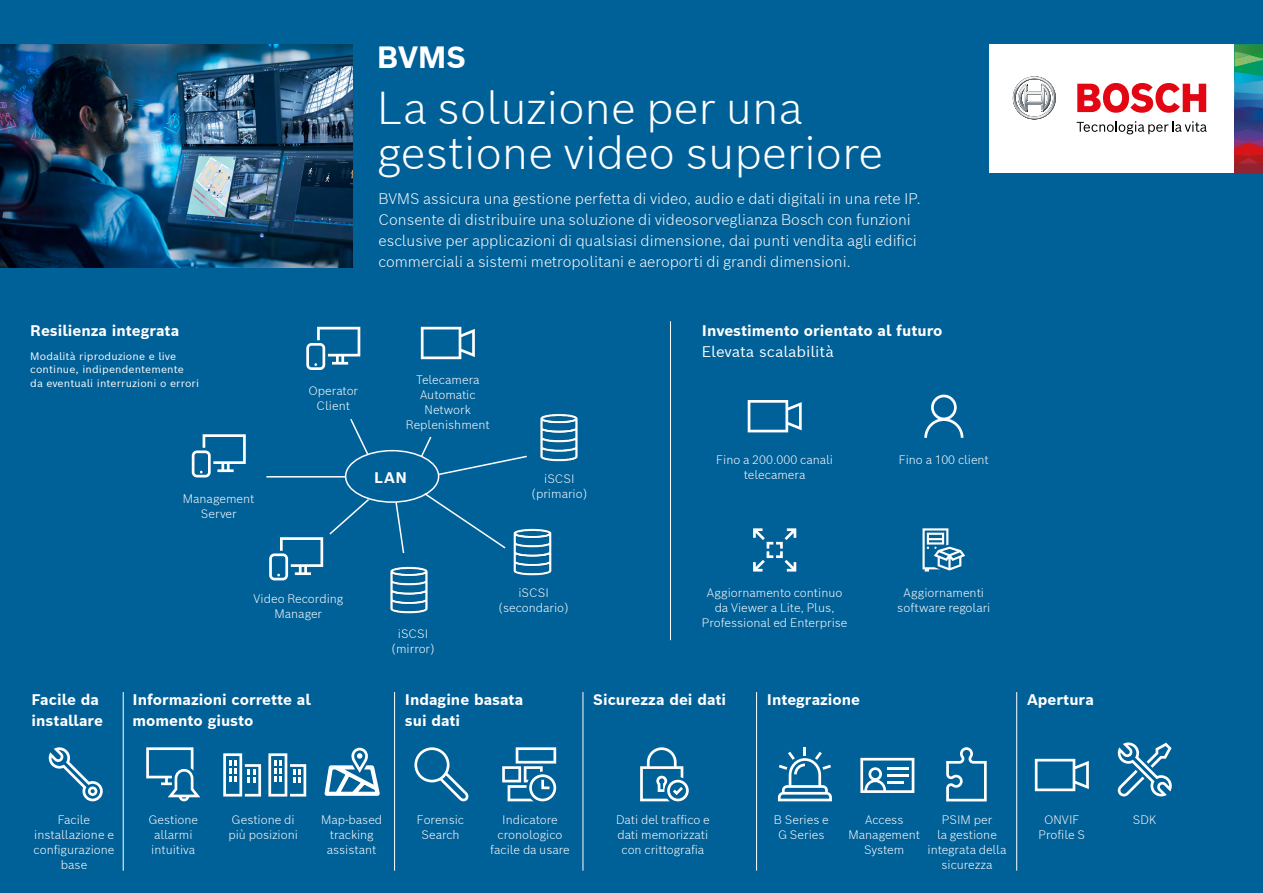
<style>
.page{position:relative;width:1263px;height:893px;background:#006098}
.page>*{position:absolute;margin:0;border:0;box-sizing:border-box;transform-origin:0 0}
.t1{font:300 45px/45px "Bosch Sans";color:#fff}
.t2{font:700 30px "Bosch Sans";color:#fff}
.t3{font:300 15px/21px "Bosch Sans";color:#fff}
.t4{font:700 15px/21px "Bosch Sans";color:#fff}
.t5{font:15px "Bosch Sans";color:#fff}
.t6{font:300 12px/15px "Bosch Sans";color:#fff;text-align:center}
.t7{font:10.5px/13.5px "Bosch Sans";letter-spacing:.01em;color:#fff}
</style>
<div class="page">
<img style="left:1px;top:45px;width:352px;height:223px">
<hr style="left:123px;top:692px;width:1px;height:179px;background:#fff">
<hr style="left:394px;top:692px;width:1px;height:179px;background:#fff">
<hr style="left:670px;top:321px;width:1px;height:319px;background:#fff">
<hr style="left:583px;top:692px;width:1px;height:179px;background:#fff">
<hr style="left:756px;top:692px;width:1px;height:179px;background:#fff">
<hr style="left:1016px;top:692px;width:1px;height:179px;background:#fff">
<svg style="left:223px;top:753px;width:38px;height:43px"></svg>
<svg style="left:268px;top:753px;width:38px;height:43px"></svg>
<svg style="left:146px;top:747px;width:54px;height:54px"></svg>
<svg style="left:414px;top:747px;width:55px;height:54px"></svg>
<svg style="left:502px;top:747px;width:54px;height:54px"></svg>
<svg style="left:748px;top:400px;width:54px;height:32px"></svg>
<svg style="left:924px;top:395px;width:39px;height:43px"></svg>
<svg style="left:922px;top:528px;width:43px;height:44px"></svg>
<svg style="left:49px;top:747px;width:54px;height:54px"></svg>
<svg style="left:1035px;top:759px;width:54px;height:32px"></svg>
<svg style="left:1118px;top:742px;width:54px;height:54px"></svg>
<svg style="left:640px;top:747px;width:49px;height:54px"></svg>
<svg style="left:860px;top:758px;width:54px;height:35px"></svg>
<svg style="left:778px;top:747px;width:54px;height:54px"></svg>
<svg style="left:946px;top:747px;width:41px;height:54px"></svg>
<svg style="left:306px;top:327px;width:54px;height:43px"></svg>
<svg style="left:421px;top:327px;width:54px;height:32px"></svg>
<svg style="left:192px;top:434px;width:54px;height:43px"></svg>
<div style="left:345px;top:450px;width:94px;height:53px;border:2px solid #fff;border-radius:50%"></div>
<svg style="left:350px;top:419px;width:20px;height:37px"></svg>
<hr style="left:266px;top:476px;width:79px;height:2px;background:#fff">
<svg style="left:423px;top:492px;width:82px;height:57px"></svg>
<svg style="left:269px;top:497px;width:102px;height:83px"></svg>
<svg style="left:394px;top:501px;width:11px;height:53px"></svg>
<svg style="left:753px;top:528px;width:43px;height:44px"></svg>
<img style="left:390px;top:566px;width:38px;height:48px">
<img style="left:505px;top:528px;width:47px;height:48px">
<img style="left:540px;top:413px;width:38px;height:49px">
<svg style="left:419px;top:436px;width:108px;height:40px"></svg>
<svg style="left:324px;top:748px;width:56px;height:48px"></svg>
<div style="left:989px;top:45px;width:274px;height:128px;background:#fff"></div>
<svg style="left:1234px;top:45px;width:29px;height:128px;background:#4e5f73"></svg>
<svg style="left:1013px;top:76px;width:43px;height:43px"></svg>
<svg style="left:1077px;top:83px;width:129px;height:30px"></svg>
<svg style="left:1077px;top:121px;width:130px;height:13px"></svg>
<h2 class="t2" style="left:377px;top:37px;width:91px">BVMS</h2>
<h1 class="t1" style="left:377px;top:84px;width:507px">La soluzione per una gestione video superiore</h1>
<p class="t3" style="left:378px;top:187px;width:544px">BVMS assicura una gestione perfetta di video, audio e dati digitali in una rete IP.<br>Consente di distribuire una soluzione di videosorveglianza Bosch con funzioni esclusive per applicazioni di qualsiasi dimensione, dai punti vendita agli edifici commerciali a sistemi metropolitani e aeroporti di grandi dimensioni.</p>
<p class="t4" style="left:30px;top:320px;width:150px">Resilienza integrata</p>
<p class="t4" style="left:702px;top:320px;width:242px">Investimento orientato al futuro</p>
<p class="t5" style="left:702px;top:342px;width:133px">Elevata scalabilità</p>
<p class="t7" style="left:30px;top:349px;width:170px">Modalità riproduzione e live continue, indipendentemente<br>da eventuali interruzioni o errori</p>
<p class="t6" style="left:406px;top:372px;width:86px">Telecamera<br>Automatic<br>Network<br>Replenishment</p>
<p class="t6" style="left:308px;top:383px;width:51px">Operator<br>Client</p>
<p class="t6" style="left:183px;top:490px;width:73px">Management<br>Server</p>
<p class="t6" style="left:253px;top:591px;width:91px">Video Recording<br>Manager</p>
<p class="t4" style="left:374px;top:467px;width:34px">LAN</p>
<p class="t6" style="left:531px;top:470px;width:58px">iSCSI (primario)</p>
<p class="t6" style="left:391px;top:625px;width:46px">iSCSI (mirror)</p>
<p class="t6" style="left:498px;top:585px;width:72px">iSCSI (secondario)</p>
<p class="t6" style="left:716px;top:451px;width:118px">Fino a 200.000 canali telecamera</p>
<p class="t6" style="left:899px;top:451px;width:92px">Fino a 100 client</p>
<p class="t6" style="left:702px;top:585px;width:147px">Aggiornamento continuo da Viewer a Lite, Plus,<br>Professional ed Enterprise</p>
<p class="t6" style="left:897px;top:585px;width:95px">Aggiornamenti software regolari</p>
<p class="t4" style="left:32px;top:689px;width:73px">Facile da installare</p>
<p class="t4" style="left:405px;top:689px;width:120px">Indagine basata sui dati</p>
<p class="t4" style="left:593px;top:689px;width:134px">Sicurezza dei dati</p>
<p class="t4" style="left:767px;top:689px;width:95px">Integrazione</p>
<p class="t4" style="left:1027px;top:689px;width:68px">Apertura</p>
<p class="t4" style="left:133px;top:689px;width:180px">Informazioni corrette al momento giusto</p>
<p class="t6" style="left:34px;top:812px;width:82px">Facile installazione e configurazione base</p>
<p class="t6" style="left:417px;top:812px;width:49px">Forensic<br>Search</p>
<p class="t6" style="left:148px;top:812px;width:51px;text-align:left">Gestione allarmi intuitiva</p>
<p class="t6" style="left:228px;top:812px;width:71px;text-align:left">Gestione di più posizioni</p>
<p class="t6" style="left:321px;top:812px;width:63px">Map-based tracking assistant</p>
<p class="t6" style="left:490px;top:812px;width:81px">Indicatore cronologico facile da usare</p>
<p class="t6" style="left:616px;top:812px;width:95px">Dati del traffico e dati memorizzati con crittografia</p>
<p class="t6" style="left:774px;top:812px;width:56px">B Series e<br>G Series</p>
<p class="t6" style="left:1038px;top:812px;width:48px">ONVIF<br>Profile S</p>
<p class="t6" style="left:848px;top:812px;width:73px">Access<br>Management<br>System</p>
<p class="t6" style="left:942px;top:812px;width:52px">PSIM per</p>
<p class="t6" style="left:1133px;top:812px;width:25px">SDK</p>
<p class="t6" style="left:927px;top:827px;width:80px">la gestione integrata della sicurezza</p>
</div>
